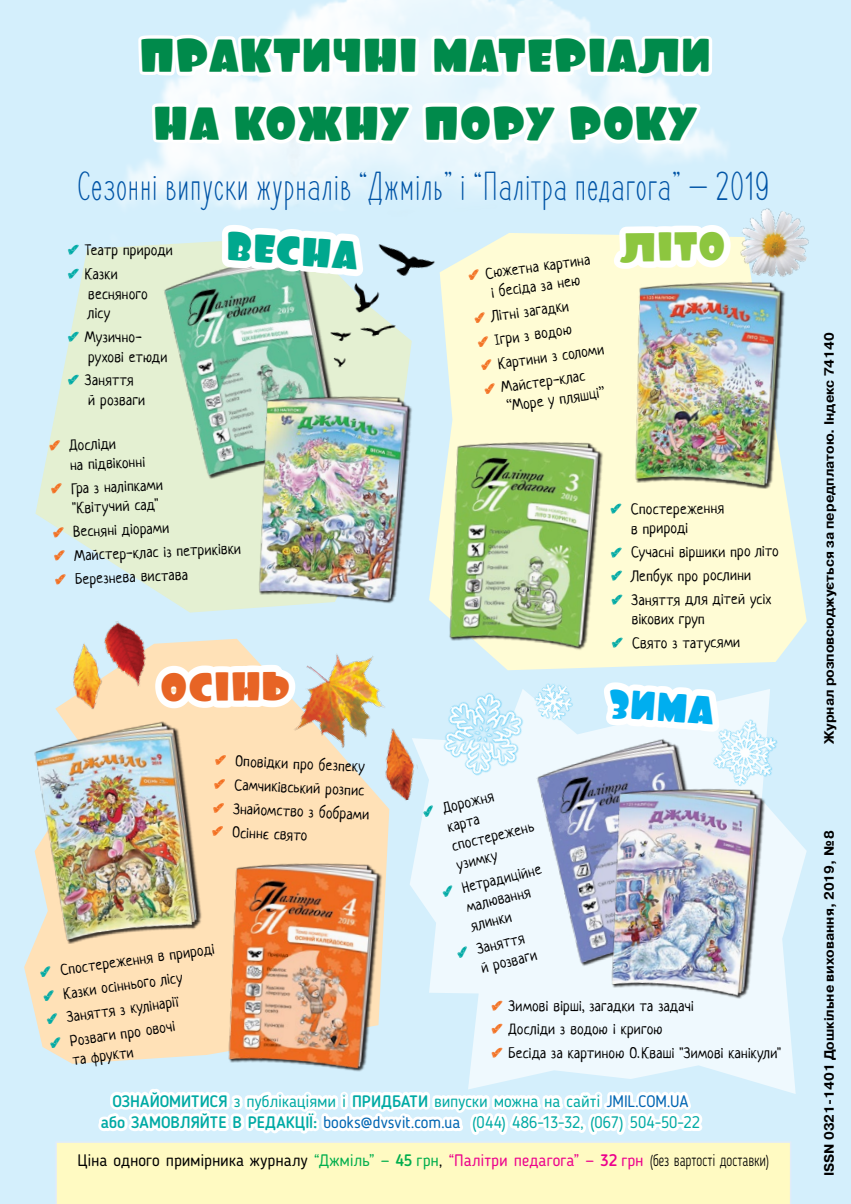
<style>
.page{position:relative;width:851px;height:1204px;background:#fff}
.page>*{position:absolute;margin:0;border:0;box-sizing:border-box;transform-origin:0 0}
.t1{font:48px/67.5px "Foo";letter-spacing:.02em;color:#008a4b}
.t2{font:41.1px "Foo";color:#00a88e}
.t3{font:41.1px "Foo";color:#e76425}
.t4{font:41.1px "Foo";color:#8dc63f}
.t5{font:41.1px "Foo";color:#00aeef}
.t6{font:40.5px "Frenchpress";letter-spacing:.02em;color:#0054a6}
.t7{font:16.5px/21.5px "Blogger Sans";color:#00aaa5;text-align:center}
.t8{font:16.5px "Blogger Sans";letter-spacing:-.005em;color:#000}
.t9{font:15px/19.5px "Neucha";letter-spacing:.02em;color:#000}
.t10{font:700 13.5px "Pragmatica C";color:#000}
.s1{font-family:"Carnetdevoyage";color:#00aba6}
.s2{font-family:"Carnetdevoyage";color:#f37224}
.s3{font-family:"Carnetdevoyage";color:#f36f21}
.s4{font-family:"Carnetdevoyage";color:#00aaa5}
.s5{font-weight:500}
.s6{color:#0066b3}
.s7{color:#00ae4d}
.s8{font-weight:500;color:#00ae4d}
.s9{color:#ec008c}
.s10{font-weight:500;color:#ec008c}
.s11{font-weight:300}
</style>
<div class="page">
<div style="left:0;top:0;width:850px;height:1203px;background:#d4effc"></div>
<hr style="left:850px;top:0;width:1px;height:1203px;background:#faa61a">
<svg style="left:791px;top:525px;width:15px;height:116px;fill:#fdfbd6"></svg>
<svg style="left:35px;top:248px;width:60px;height:304px;fill:#e4f0d2"></svg>
<svg style="left:24px;top:701px;width:71px;height:362px;fill:#ffe1b7"></svg>
<svg style="left:791px;top:833px;width:15px;height:260px"></svg>
<img style="left:67px;top:643px;width:28px;height:72px">
<div style="left:56px;top:1142px;width:39px;height:61px;background:#fffac2"></div>
<img style="left:31px;top:715px;width:64px;height:235px">
<img style="left:95px;top:0;width:696px;height:1203px">
<img style="left:700px;top:712px;width:88px;height:84px">
<img style="left:729px;top:200px;width:80px;height:89px">
<img style="left:315px;top:229px;width:135px;height:142px">
<h1 class="t1" style="left:139px;top:23px;width:572px">ПРАКТИЧНІ МАТЕРІАЛИ<br>НА КОЖНУ ПОРУ РОКУ</h1>
<h3 class="t6" style="left:77px;top:162px;width:693px">Сезонні випуски журналів “Джміль” і “Палітра педагога” — 2019</h3>
<h2 class="t2" style="left:228px;top:222px;width:133px;rotate:4deg">ВЕСНА</h2>
<h2 class="t4" style="left:619px;top:224px;width:107px;rotate:-1deg">ЛІТО</h2>
<p class="t9" style="left:67px;top:241px;width:107px"><span class="s1">✔</span> Театр природи</p>
<p class="t9" style="left:88px;top:264px;width:61px;text-indent:-21px"><span class="s1">✔</span> Казки весняного лісу</p>
<p class="t9" style="left:88px;top:327px;width:81px;text-indent:-21px"><span class="s1">✔</span> Музично&shy;рухові етюди</p>
<p class="t9" style="left:88px;top:370px;width:58px;text-indent:-21px"><span class="s1">✔</span> Заняття<br>й розваги</p>
<p class="t9" style="left:466px;top:266px;width:125px;text-align:center;rotate:-8deg"><span class="s2">✔</span> Сюжетна картина і бесіда за нею</p>
<p class="t9" style="left:472px;top:309px;width:98px;rotate:-8deg"><span class="s2">✔</span> Літні загадки</p>
<p class="t9" style="left:475px;top:333px;width:97px;rotate:-8deg"><span class="s2">✔</span> Ігри з водою</p>
<p class="t9" style="left:478px;top:356px;width:126px;rotate:-8deg"><span class="s2">✔</span> Картини з соломи</p>
<p class="t9" style="left:503px;top:377px;width:100px;text-indent:-21px;rotate:-8deg"><span class="s2">✔</span> Майстер-клас “Море у пляшці”</p>
<p class="t9" style="left:69px;top:435px;width:76px;text-indent:-21px;rotate:-3deg"><span class="s3">✔</span> Досліди<br>на підвіконні</p>
<p class="t9" style="left:71px;top:479px;width:93px;text-indent:-21px;rotate:-3deg"><span class="s3">✔</span> Гра з наліпками "Квітучий сад"</p>
<p class="t9" style="left:51px;top:523px;width:119px;rotate:-3deg"><span class="s3">✔</span> Весняні діорами</p>
<p class="t9" style="left:52px;top:547px;width:190px;rotate:-3deg"><span class="s3">✔</span> Майстер-клас із петриківки</p>
<p class="t9" style="left:53px;top:571px;width:135px;rotate:-3deg"><span class="s3">✔</span> Березнева вистава</p>
<h2 class="t3" style="left:160px;top:664px;width:131px;rotate:-1deg">ОСІНЬ</h2>
<p class="t9" style="left:215px;top:749px;width:152px;rotate:3deg"><span class="s3">✔</span> Оповідки про безпеку</p>
<p class="t9" style="left:214px;top:773px;width:153px;rotate:3deg"><span class="s3">✔</span> Самчиківський розпис</p>
<p class="t9" style="left:212px;top:797px;width:159px;rotate:3deg"><span class="s3">✔</span> Знайомство з бобрами</p>
<p class="t9" style="left:211px;top:821px;width:98px;rotate:3deg"><span class="s3">✔</span> Осіннє свято</p>
<p class="t9" style="left:38px;top:963px;width:178px;rotate:-8deg"><span class="s4">✔</span> Спостереження в природі</p>
<p class="t9" style="left:41px;top:986px;width:143px;rotate:-8deg"><span class="s4">✔</span> Казки осіннього лісу</p>
<p class="t9" style="left:44px;top:1010px;width:135px;rotate:-8deg"><span class="s4">✔</span> Заняття з кулінарії</p>
<p class="t9" style="left:69px;top:1031px;width:107px;text-indent:-21px;rotate:-8deg"><span class="s4">✔</span> Розваги про овочі та фрукти</p>
<p class="t9" style="left:630px;top:499px;width:95px;text-indent:-21px;rotate:-1deg"><span class="s4">✔</span> Спостереження в природі</p>
<p class="t9" style="left:609px;top:543px;width:170px;rotate:-1deg"><span class="s4">✔</span> Сучасні віршики про літо</p>
<p class="t9" style="left:609px;top:567px;width:143px;rotate:-1deg"><span class="s4">✔</span> Лепбук про рослини</p>
<p class="t9" style="left:631px;top:591px;width:141px;text-indent:-21px;rotate:-1deg"><span class="s4">✔</span> Заняття для дітей усіх вікових груп</p>
<p class="t9" style="left:610px;top:634px;width:131px;rotate:-1deg"><span class="s4">✔</span> Свято з татусями</p>
<p class="t9" style="left:440px;top:798px;width:85px;text-indent:-21px;rotate:-14deg"><span class="s4">✔</span> Дорожня карта спостережень узимку</p>
<p class="t9" style="left:459px;top:878px;width:83px;text-indent:-21px;rotate:-14deg"><span class="s4">✔</span> Нетрадиційне малювання ялинки</p>
<p class="t9" style="left:474px;top:939px;width:58px;text-indent:-21px;rotate:-14deg"><span class="s4">✔</span> Заняття й розваги</p>
<h2 class="t5" style="left:610px;top:679px;width:107px;rotate:4deg">ЗИМА</h2>
<p class="t9" style="left:490px;top:995px;width:205px"><span class="s2">✔</span> Зимові вірші, загадки та задачі</p>
<p class="t9" style="left:490px;top:1019px;width:173px"><span class="s2">✔</span> Досліди з водою і кригою</p>
<p class="t9" style="left:490px;top:1043px;width:292px"><span class="s2">✔</span> Бесіда за картиною О.Кваші "Зимові канікули"</p>
<p class="t7" style="left:101px;top:1089px;width:601px"><span class="s5">ОЗНАЙОМИТИСЯ</span> з публікаціями і <span class="s5">ПРИДБАТИ</span> випуски можна на сайті <span class="s6">JMIL.COM.UA </span><span class="s5">або ЗАМОВЛЯЙТЕ В РЕДАКЦІЇ:</span> <span class="s6">books@dvsvit.com.ua</span> (044) 486-13-32, (067) 504-50-22</p>
<p class="t8" style="left:77px;top:1149px;width:693px">Ціна одного примірника журналу <span class="s7">“Джміль” —</span> <span class="s8">45</span> <span class="s7">грн</span>, <span class="s9">“Палітри педагога” —</span> <span class="s10">32</span> <span class="s9">грн</span> <span class="s11">(без вартості доставки)</span></p>
<p class="t10" style="left:821px;top:744px;width:413px;rotate:-90deg">Журнал розповсюджується за передплатою. Індекс 74140</p>
<p class="t10" style="left:821px;top:1176px;width:347px;rotate:-90deg">ISSN 0321‑1401 Дошкільне виховання, 2019, №8</p>
</div>
